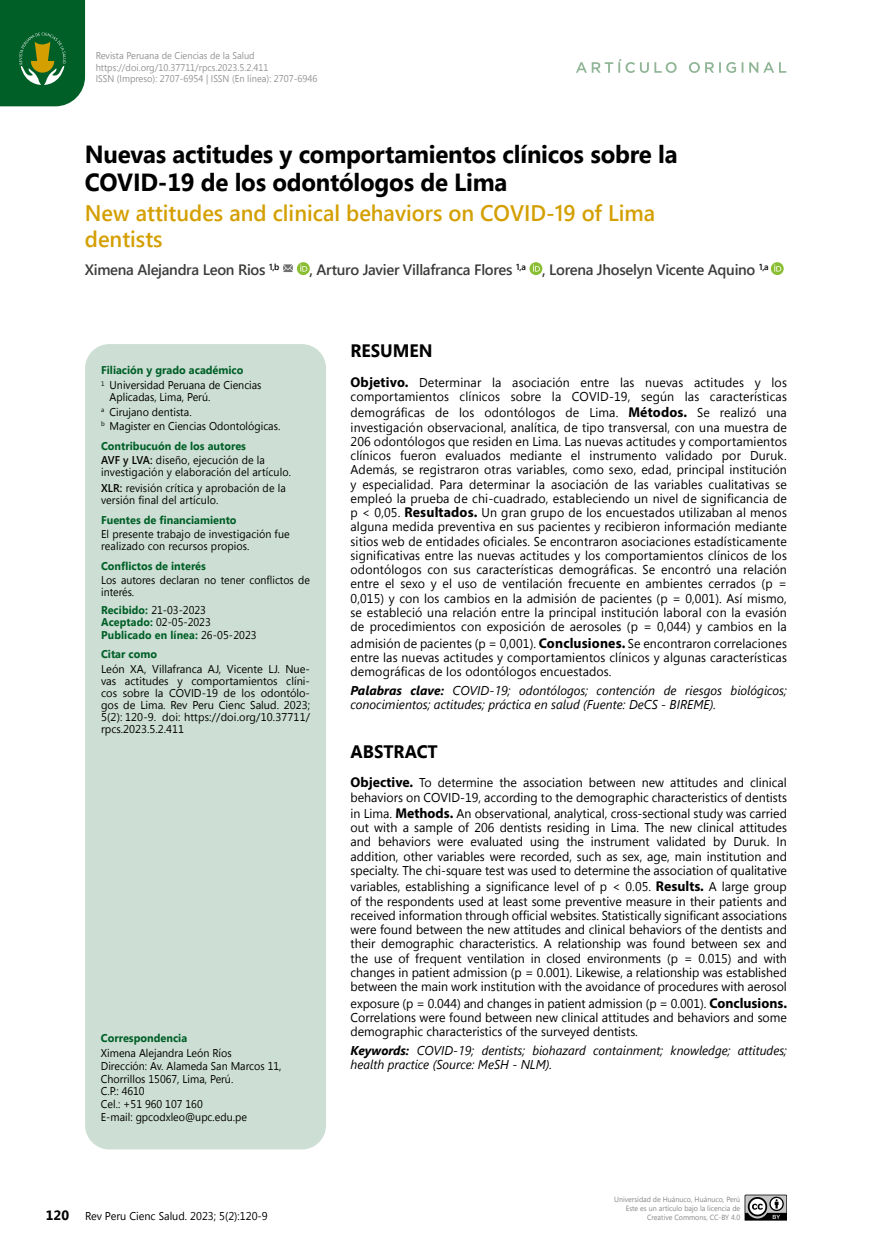
<style>
.page{position:relative;width:872px;height:1255px;background:#fff}
.page>*{position:absolute;margin:0;border:0;box-sizing:border-box;transform-origin:0 0}
.t1{font:700 24.75px/28.5px "Segoe UI";letter-spacing:-.01em;color:#000}
.t2{font:600 22.5px/25.8px "Segoe UI";color:#d49f00}
.t3{font:700 18px "Segoe UI";color:#000}
.t4{font:600 15px "Segoe UI";letter-spacing:-.02em;color:#3c3c3b}
.t5{font:12.75px/14.2px "Segoe UI";color:#000;text-align:justify}
.t6{font:italic 12.75px/14.2px "Segoe UI";color:#000}
.t7{font:11.25px/12.8px "Segoe UI";color:#000;scale:.95 1}
.t8{font:11.25px/12px "Segoe UI";color:#000;text-align:justify}
.t9{font:700 11.25px/14.1px "Segoe UI";color:#005f27}
.t10{font:700 11.25px/12px "Segoe UI";color:#005f27;scale:.95 1}
.t11{font:11.25px/12px "Segoe UI";color:#000;scale:.94 1}
.t12{font:9.75px/11.2px "Segoe UI";color:#949494;scale:.95 1}
.t13{font:7.5px/9px "Segoe UI";color:#878787;text-align:right;scale:.95 1}
.s1{font-weight:700;color:#005f27}
.s2{font-weight:600;color:#000}
.s3{font-weight:400;color:#000}
.s4{font-weight:600}
.s5{font-family:"Myriad Pro";font-weight:700;font-size:14.25px}
.s6{font-weight:700}
.s7{font-weight:700;font-size:13.5px}
</style>
<div class="page">
<svg style="left:0;top:0;width:85px;height:106px;background:#186a30"></svg>
<svg style="left:744px;top:1194px;width:43px;height:26px"></svg>
<svg style="left:576px;top:59px;width:210px;height:14px"></svg>
<div style="left:85px;top:344px;width:241px;height:805px;background:#cddfd4;border-radius:24px"></div>
<svg style="left:283px;top:264px;width:10px;height:8px"></svg>
<svg style="left:297px;top:262px;width:13px;height:13px"></svg>
<svg style="left:300px;top:264px;width:7px;height:8px"></svg>
<svg style="left:529px;top:262px;width:13px;height:13px"></svg>
<svg style="left:533px;top:264px;width:7px;height:8px"></svg>
<div style="left:771px;top:262px;width:12px;height:13px;background:#8abe32;border-radius:50%"></div>
<svg style="left:774px;top:264px;width:7px;height:8px"></svg>
<p class="t12" style="left:96px;top:50px;width:235px">Revista Peruana de Ciencias de la Salud https://doi.org/10.37711/rpcs.2023.5.2.411<br>ISSN (Impreso): 2707-6954 | ISSN (En línea): 2707-6946</p>
<h1 class="t1" style="left:85px;top:139px;width:594px">Nuevas actitudes y comportamientos clínicos sobre la<br>COVID-19 de los odontólogos de Lima</h1>
<h2 class="t2" style="left:85px;top:200px;width:572px">New attitudes and clinical behaviors on COVID-19 of Lima dentists</h2>
<p class="t4" style="left:85px;top:258px;width:196px">Ximena Alejandra Leon Rios <sup>1,b</sup></p>
<p class="t4" style="left:309px;top:258px;width:461px">, Arturo Javier Villafranca Flores <sup>1,a</sup> , Lorena Jhoselyn Vicente Aquino <sup>1,a</sup></p>
<p class="t7" style="left:101px;top:362px;width:170px;line-height:15px"><span class="s1">Filiación y grado académico<br></span><sup>1</sup> Universidad Peruana de Ciencias</p>
<p class="t7" style="left:101px;top:390px;width:190px;line-height:14.1px;text-indent:8px">Aplicadas, Lima, Perú.<br><sup>a</sup> Cirujano dentista.<br><sup>b</sup> Magister en Ciencias Odontológicas.</p>
<p class="t9" style="left:101px;top:438px;width:165px">Contribucuón de los autores<br><span class="s2">AVF y LVA:</span> <span class="s3">diseño, ejecución de la</span></p>
<p class="t7" style="left:101px;top:463px;width:201px;line-height:16.2px">investigación y elaboración del artículo.<br><span class="s4">XLR:</span> revisión crítica y aprobación de la</p>
<p class="t7" style="left:101px;top:493px;width:125px">versión final del artículo.</p>
<p class="t9" style="left:101px;top:512px;width:137px">Fuentes de financiamiento</p>
<p class="t7" style="left:101px;top:527px;width:200px;line-height:12px">El presente trabajo de investigación fue realizado con recursos propios.</p>
<p class="t9" style="left:101px;top:558px;width:106px">Conflictos de interés</p>
<p class="t11" style="left:101px;top:573px;width:224px">Los autores declaran no tener conflictos de interés.</p>
<p class="t10" style="left:101px;top:604px;width:165px">Recibido: <span class="s3">21-03-2023<br></span>Aceptado: <span class="s3">02-05-2023<br></span>Publicado en línea: <span class="s3">26-05-2023</span></p>
<p class="t9" style="left:101px;top:647px;width:57px">Citar como</p>
<p class="t8" style="left:101px;top:662px;width:210px">León XA, Villafranca AJ, Vicente LJ. Nue&shy;vas actitudes y comportamientos clíni&shy;cos sobre la COVID-19 de los odontólo&shy;gos de Lima. Rev Peru Cienc Salud. 2023; 5(2): 120-9. doi: https://doi.org/10.37711/ rpcs.2023.5.2.411</p>
<p class="t9" style="left:101px;top:1030px;width:88px">Correspondencia</p>
<p class="t7" style="left:101px;top:1046px;width:192px">Ximena Alejandra León Ríos<br>Dirección: Av. Alameda San Marcos 11,<br>Chorrillos 15067, Lima, Perú.<br>C.P.: 4610<br>Cel.: +51 960 107 160<br>E-mail: gpcodxleo@upc.edu.pe</p>
<h3 class="t3" style="left:350px;top:338px;width:84px">RESUMEN</h3>
<p class="t5" style="left:350px;top:374px;width:438px"><span class="s5">Objetivo.</span> Determinar la asociación entre las nuevas actitudes y los comportamientos clínicos sobre la COVID-19, según las características</p>
<p class="t5" style="left:350px;top:405px;width:438px">demográficas de los odontólogos de Lima. <span class="s5">Métodos.</span> Se realizó una investigación observacional, analítica, de tipo transversal, con una muestra de 206 odontólogos que residen en Lima. Las nuevas actitudes y comportamientos clínicos fueron evaluados mediante el instrumento validado por Duruk.<br>Además, se registraron otras variables, como sexo, edad, principal institución y especialidad. Para determinar la asociación de las variables cualitativas se empleó la prueba de chi-cuadrado, estableciendo un nivel de significancia de p &lt; 0,05. <span class="s5">Resultados.</span> Un gran grupo de los encuestados utilizaban al menos alguna medida preventiva en sus pacientes y recibieron información mediante sitios web de entidades oficiales. Se encontraron asociaciones estadísticamente significativas entre las nuevas actitudes y los comportamientos clínicos de los odontólogos con sus características demográficas. Se encontró una relación entre el sexo y el uso de ventilación frecuente en ambientes cerrados (p = 0,015) y con los cambios en la admisión de pacientes (p = 0,001). Así mismo, se estableció una relación entre la principal institución laboral con la evasión de procedimientos con exposición de aerosoles (p = 0,044) y cambios en la</p>
<p class="t5" style="left:350px;top:635px;width:438px">admisión de pacientes (p = 0,001). <span class="s5">Conclusiones.</span> Se encontraron correlaciones entre las nuevas actitudes y comportamientos clínicos y algunas características demográficas de los odontólogos encuestados.</p>
<p class="t6" style="left:350px;top:682px;width:438px"><span class="s6">Palabras clave:</span> COVID-19; odontólogos; contención de riesgos biológicos; conocimientos; actitudes; práctica en salud (Fuente: DeCS - BIREME).</p>
<h3 class="t3" style="left:350px;top:738px;width:89px">ABSTRACT</h3>
<p class="t5" style="left:350px;top:775px;width:438px"><span class="s5">Objective.</span> To determine the association between new attitudes and clinical behaviors on COVID-19, according to the demographic characteristics of dentists</p>
<p class="t5" style="left:350px;top:805px;width:438px">in Lima. <span class="s5">Methods.</span> An observational, analytical, cross-sectional study was carried out with a sample of 206 dentists residing in Lima. The new clinical attitudes and behaviors were evaluated using the instrument validated by Duruk. In addition, other variables were recorded, such as sex, age, main institution and specialty. The chi-square test was used to determine the association of qualitative</p>
<p class="t5" style="left:350px;top:879px;width:438px">variables, establishing a significance level of p &lt; 0.05. <span class="s5">Results.</span> A large group of the respondents used at least some preventive measure in their patients and received information through official websites. Statistically significant associations were found between the new attitudes and clinical behaviors of the dentists and their demographic characteristics. A relationship was found between sex and the use of frequent ventilation in closed environments (p = 0.015) and with changes in patient admission (p = 0.001). Likewise, a relationship was established between the main work institution with the avoidance of procedures with aerosol</p>
<p class="t5" style="left:350px;top:995px;width:438px">exposure (p = 0.044) and changes in patient admission (p = 0.001). <span class="s5">Conclusions.<br></span>Correlations were found between new clinical attitudes and behaviors and some demographic characteristics of the surveyed dentists.</p>
<p class="t6" style="left:350px;top:1042px;width:438px"><span class="s6">Keywords:</span> COVID-19; dentists; biohazard containment; knowledge; attitudes; health practice (Source: MeSH - NLM).</p>
<p class="t13" style="left:614px;top:1194px;width:134px">Universidad de Huánuco, Huánuco, Perú<br>Este es un artículo bajo la licencia de</p>
<p class="t8" style="left:46px;top:1209px;width:223px"><span class="s7">120</span> Rev Peru Cienc Salud. 2023; 5(2):120-9</p>
<p class="t13" style="left:647px;top:1212px;width:100px">Creative Commons, CC-BY 4.0</p>
</div>
